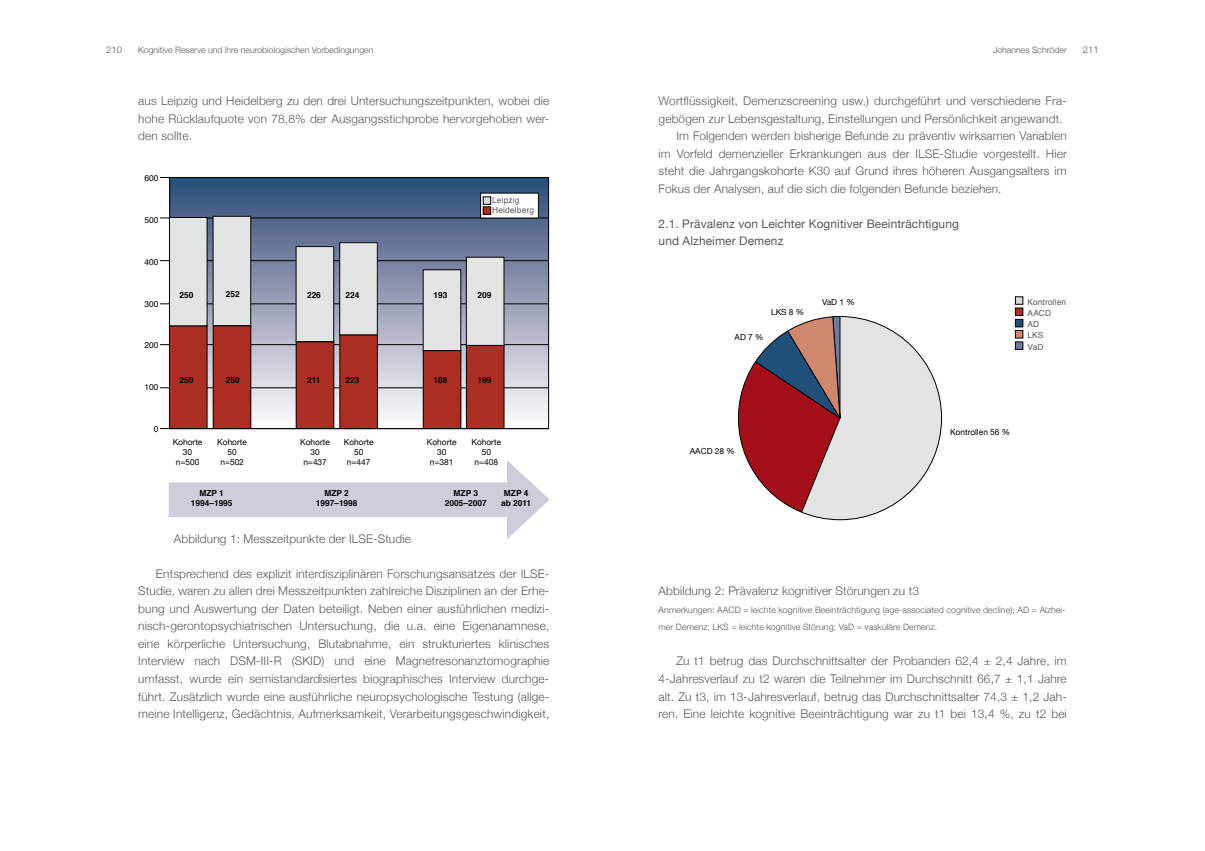
<style>
.page{position:relative;width:1205px;height:851px;background:#fff}
.page>*{position:absolute;margin:0;border:0;box-sizing:border-box;transform-origin:0 0}
.t1{font:300 11.88px/17.5px "Helvetica Neue";letter-spacing:.01em;color:#58585a;text-align:justify}
.t2{font:11.88px/17.5px "Helvetica Neue";letter-spacing:.01em;color:#58585a}
.t3{font:300 9.38px "Helvetica Neue";letter-spacing:.01em;color:#58585a}
.t4{font:300 8.75px/17.5px "Helvetica Neue";letter-spacing:.01em;color:#58585a}
.t5{font:8.38px/10px "Helvetica Neue";color:#000;text-align:center}
.t6{font:700 8.38px/10px "Helvetica";color:#000;text-align:center}
.t7{font:8.38px/11.2px "Helvetica";letter-spacing:.015em;color:#58585a}
.t8{font:8.38px "Helvetica";color:#000}
</style>
<div class="page">
<svg style="left:171px;top:179px;width:376px;height:248px;background:#818fa9"></svg>
<hr style="left:160px;top:218px;width:389px;height:1px;background:#000">
<hr style="left:160px;top:177px;width:389px;height:1px;background:#000">
<hr style="left:160px;top:260px;width:389px;height:1px;background:#000">
<hr style="left:160px;top:303px;width:389px;height:1px;background:#000">
<hr style="left:160px;top:344px;width:389px;height:1px;background:#000">
<hr style="left:160px;top:387px;width:389px;height:1px;background:#000">
<hr style="left:160px;top:428px;width:389px;height:1px;background:#000">
<div style="left:169px;top:326px;width:38px;height:102px;background:#ac2d22"></div>
<div style="left:169px;top:325px;width:38px;height:103px;border:1px solid #000"></div>
<div style="left:169px;top:217px;width:38px;height:109px;background:#e3e4e4"></div>
<div style="left:169px;top:217px;width:38px;height:109px;border:1px solid #000"></div>
<div style="left:213px;top:216px;width:38px;height:109px;background:#e3e4e4"></div>
<div style="left:213px;top:216px;width:38px;height:110px;border:1px solid #000"></div>
<div style="left:213px;top:326px;width:38px;height:102px;background:#ac2d22"></div>
<div style="left:213px;top:325px;width:38px;height:103px;border:1px solid #000"></div>
<div style="left:296px;top:246px;width:38px;height:95px;background:#e3e4e4"></div>
<div style="left:296px;top:246px;width:38px;height:96px;border:1px solid #000"></div>
<div style="left:296px;top:342px;width:38px;height:86px;background:#ac2d22"></div>
<div style="left:296px;top:341px;width:38px;height:87px;border:1px solid #000"></div>
<div style="left:340px;top:242px;width:37px;height:93px;background:#e3e4e4"></div>
<div style="left:339px;top:242px;width:38px;height:93px;border:1px solid #000"></div>
<div style="left:340px;top:335px;width:37px;height:93px;background:#ac2d22"></div>
<div style="left:339px;top:335px;width:39px;height:93px;border:1px solid #000"></div>
<div style="left:423px;top:270px;width:38px;height:80px;background:#e3e4e4"></div>
<div style="left:423px;top:350px;width:38px;height:78px;background:#ac2d22"></div>
<div style="left:423px;top:350px;width:38px;height:78px;border:1px solid #000"></div>
<div style="left:466px;top:257px;width:38px;height:88px;background:#e3e4e4"></div>
<div style="left:466px;top:257px;width:38px;height:88px;border:1px solid #000"></div>
<div style="left:466px;top:345px;width:38px;height:83px;background:#ac2d22"></div>
<div style="left:466px;top:345px;width:38px;height:83px;border:1px solid #000"></div>
<div style="left:480px;top:193px;width:58px;height:25px;background:#fff"></div>
<div style="left:480px;top:193px;width:59px;height:25px;border:1px solid #000"></div>
<div style="left:483px;top:207px;width:8px;height:7px;background:#ac2d22"></div>
<div style="left:483px;top:206px;width:8px;height:8px;border:1px solid #000"></div>
<div style="left:483px;top:197px;width:8px;height:7px;background:#d9dadb"></div>
<div style="left:483px;top:196px;width:8px;height:8px;border:1px solid #000"></div>
<div style="left:169px;top:482px;width:351px;height:35px;background:#cdceda"></div>
<svg style="left:507px;top:460px;width:43px;height:79px"></svg>
<div style="left:1015px;top:308px;width:8px;height:7px;background:#ac2d22"></div>
<div style="left:1015px;top:308px;width:8px;height:8px;border:1px solid #000"></div>
<div style="left:1015px;top:297px;width:8px;height:7px;background:#d9dadb"></div>
<div style="left:1015px;top:296px;width:8px;height:8px;border:1px solid #000"></div>
<div style="left:1015px;top:330px;width:8px;height:8px;background:#d0876c"></div>
<div style="left:1015px;top:330px;width:8px;height:8px;border:1px solid #000"></div>
<div style="left:1015px;top:319px;width:8px;height:8px;background:#1f507a"></div>
<div style="left:1015px;top:319px;width:8px;height:8px;border:1px solid #000"></div>
<div style="left:1015px;top:342px;width:8px;height:7px;background:#6e7b9c"></div>
<div style="left:1015px;top:341px;width:8px;height:8px;border:1px solid #000"></div>
<div style="left:738px;top:316px;width:203px;height:203px;background:#e3e4e4;border-radius:50%"></div>
<svg style="left:738px;top:316px;width:103px;height:197px"></svg>
<p class="t3" style="left:106px;top:43px;width:17px">210</p>
<p class="t4" style="left:138px;top:40px;width:237px">Kognitive Reserve und ihre neurobiologischen Vorbedingungen</p>
<p class="t4" style="left:993px;top:40px;width:75px">Johannes Schröder</p>
<p class="t3" style="left:1083px;top:43px;width:17px">211</p>
<p class="t1" style="left:138px;top:92px;width:413px">aus Leipzig und Heidelberg zu den drei Untersuchungszeitpunkten, wobei die hohe Rücklaufquote von 78,8% der Ausgangsstichprobe hervorgehoben wer&shy;den sollte.</p>
<p class="t8" style="left:145px;top:171px;width:15px">600</p>
<p class="t8" style="left:145px;top:213px;width:15px">500</p>
<p class="t8" style="left:145px;top:255px;width:15px">400</p>
<p class="t8" style="left:145px;top:297px;width:15px">300</p>
<p class="t8" style="left:145px;top:339px;width:15px">200</p>
<p class="t8" style="left:145px;top:381px;width:15px">100</p>
<p class="t8" style="left:154px;top:422px;width:6px">0</p>
<p class="t6" style="left:179px;top:289px;width:15px">250</p>
<p class="t6" style="left:179px;top:375px;width:15px">250</p>
<p class="t6" style="left:226px;top:289px;width:15px">252</p>
<p class="t6" style="left:226px;top:375px;width:15px">250</p>
<p class="t6" style="left:307px;top:289px;width:15px">226</p>
<p class="t6" style="left:345px;top:289px;width:15px">224</p>
<p class="t6" style="left:307px;top:375px;width:15px">211</p>
<p class="t6" style="left:345px;top:375px;width:15px">223</p>
<p class="t7" style="left:492px;top:196px;width:43px;line-height:10px">Leipzig<br>Heidelberg</p>
<p class="t6" style="left:433px;top:289px;width:15px">193</p>
<p class="t6" style="left:477px;top:290px;width:15px">209</p>
<p class="t6" style="left:433px;top:375px;width:15px">188</p>
<p class="t6" style="left:477px;top:375px;width:15px">199</p>
<p class="t5" style="left:173px;top:436px;width:31px">Kohorte<br>30 n=500</p>
<p class="t5" style="left:217px;top:436px;width:31px">Kohorte<br>50 n=502</p>
<p class="t5" style="left:300px;top:436px;width:31px">Kohorte<br>30 n=437</p>
<p class="t5" style="left:344px;top:436px;width:31px">Kohorte<br>50 n=447</p>
<p class="t5" style="left:427px;top:436px;width:31px">Kohorte<br>30 n=381</p>
<p class="t5" style="left:471px;top:436px;width:31px">Kohorte<br>50 n=408</p>
<p class="t6" style="left:191px;top:488px;width:43px">MZP 1<br>1994–1995</p>
<p class="t6" style="left:316px;top:488px;width:43px">MZP 2<br>1997–1998</p>
<p class="t6" style="left:501px;top:488px;width:32px">MZP 4 ab 2011</p>
<p class="t6" style="left:445px;top:488px;width:43px">MZP 3<br>2005–2007</p>
<p class="t1" style="left:174px;top:529px;width:239px">Abbildung 1: Messzeitpunkte der ILSE-Studie</p>
<p class="t1" style="left:138px;top:564px;width:413px;text-indent:18px">Entsprechend des explizit interdisziplinären Forschungsansatzes der ILSE-Studie, waren zu allen drei Messzeitpunkten zahlreiche Disziplinen an der Erhe&shy;bung und Auswertung der Daten beteiligt. Neben einer ausführlichen medizi&shy;nisch-gerontopsychiatrischen Untersuchung, die u.a. eine Eigenanamnese, eine körperliche Untersuchung, Blutabnahme, ein strukturiertes klinisches Interview nach DSM-III-R (SKID) und eine Magnetresonanztomographie umfasst, wurde ein semistandardisiertes biographisches Interview durchge&shy;führt. Zusätzlich wurde eine ausführliche neuropsychologische Testung (allge&shy;meine Intelligenz, Gedächtnis, Aufmerksamkeit, Verarbeitungsgeschwindigkeit,</p>
<p class="t1" style="left:658px;top:92px;width:410px">Wortflüssigkeit, Demenzscreening usw.) durchgeführt und verschiedene Fra-</p>
<p class="t1" style="left:658px;top:109px;width:405px">gebögen zur Lebensgestaltung, Einstellungen und Persönlichkeit angewandt.</p>
<p class="t1" style="left:676px;top:127px;width:392px">Im Folgenden werden bisherige Befunde zu präventiv wirksamen Variablen</p>
<p class="t1" style="left:658px;top:144px;width:410px">im Vorfeld demenzieller Erkrankungen aus der ILSE-Studie vorgestellt. Hier</p>
<p class="t1" style="left:658px;top:162px;width:410px">steht die Jahrgangskohorte K30 auf Grund ihres höheren Ausgangsalters im</p>
<p class="t1" style="left:658px;top:179px;width:344px">Fokus der Analysen, auf die sich die folgenden Befunde beziehen.</p>
<p class="t2" style="left:658px;top:214px;width:302px">2.1. Prävalenz von Leichter Kognitiver Beeinträchtigung und Alzheimer Demenz</p>
<p class="t5" style="left:734px;top:332px;width:30px">AD 7 %</p>
<p class="t5" style="left:771px;top:307px;width:35px">LKS 8 %</p>
<p class="t5" style="left:822px;top:297px;width:34px">VaD 1 %</p>
<p class="t5" style="left:690px;top:445px;width:47px">AACD 28 %</p>
<p class="t7" style="left:1027px;top:296px;width:40px">Kontrollen<br>AACD<br>AD<br>LKS<br>VaD</p>
<p class="t5" style="left:950px;top:427px;width:62px">Kontrollen 56 %</p>
<p class="t1" style="left:658px;top:582px;width:262px">Abbildung 2: Prävalenz kognitiver Störungen zu t3</p>
<p class="t4" style="left:658px;top:600px;width:408px">Anmerkungen: AACD = leichte kognitive Beeinträchtigung (age-associated cognitive decline); AD = Alzhei&shy;mer Demenz; LKS = leichte kognitive Störung; VaD = vaskuläre Demenz.</p>
<p class="t1" style="left:658px;top:652px;width:410px;text-indent:18px">Zu t1 betrug das Durchschnittsalter der Probanden 62,4 ± 2,4 Jahre, im 4-Jahresverlauf zu t2 waren die Teilnehmer im Durchschnitt 66,7 ± 1,1 Jahre alt. Zu t3, im 13-Jahresverlauf, betrug das Durchschnittsalter 74,3 ± 1,2 Jah&shy;ren. Eine leichte kognitive Beeinträchtigung war zu t1 bei 13,4 %, zu t2 bei</p>
</div>
